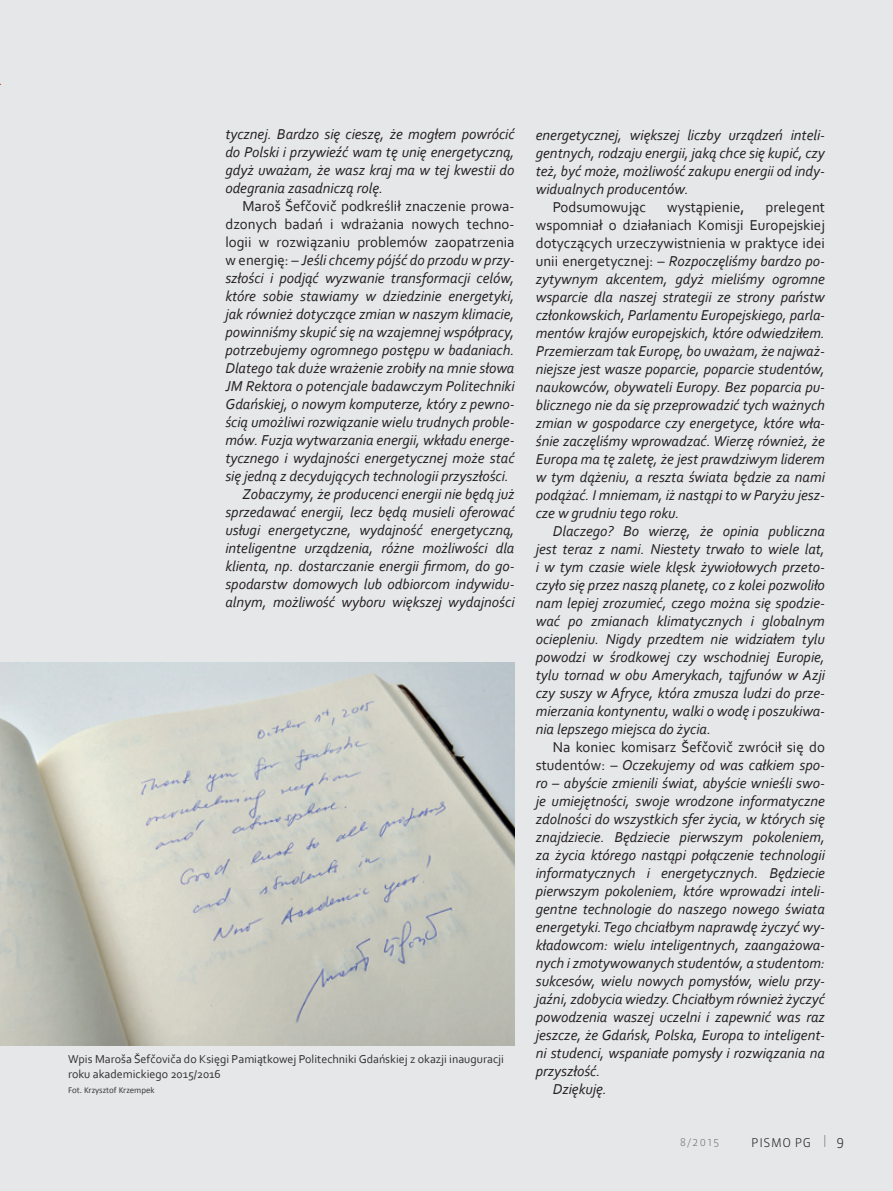
<style>
.page{position:relative;width:893px;height:1191px;background:#e6e7e9}
.page>*{position:absolute;margin:0;border:0;box-sizing:border-box;transform-origin:0 0}
.t1{font:italic 15px/18px "Corbel";color:#231f20;text-align:justify}
.t2{font:15px "Corbel";color:#231f20}
.t3{font:300 13.5px "Sanuk Pro";color:#231f20}
.t4{font:12px/15px "Corbel";color:#312f30}
.t5{font:300 12px "Sanuk Pro";letter-spacing:.05em;color:#231f20}
.t6{font:300 10.5px "Sanuk Pro";color:#6c6d70}
.t7{font:9px "Calibri";color:#3e3e3f}
.s1{font-style:normal}
</style>
<div class="page">
<svg style="left:824px;top:1135px;width:2px;height:12px"></svg>
<img style="left:0;top:662px;width:514px;height:383px">
<p class="t1" style="left:225px;top:124px;width:291px">tycznej. Bardzo się cieszę, że mogłem powrócić do Polski i przywieźć wam tę unię energetyczną, gdyż uważam, że wasz kraj ma w tej kwestii do odegrania zasadniczą rolę.</p>
<p class="t2" style="left:242px;top:196px;width:274px">Maroš Šefčovič podkreślił znaczenie prowa-</p>
<p class="t2" style="left:225px;top:214px;width:291px">dzonych badań i wdrażania nowych techno-</p>
<p class="t2" style="left:225px;top:232px;width:291px">logii w rozwiązaniu problemów zaopatrzenia</p>
<p class="t1" style="left:225px;top:250px;width:291px"><span class="s1">w energię: –</span> Jeśli chcemy pójść do przodu w przy-</p>
<p class="t1" style="left:225px;top:268px;width:291px">szłości i podjąć wyzwanie transformacji celów,</p>
<p class="t1" style="left:225px;top:286px;width:291px">które sobie stawiamy w dziedzinie energetyki,</p>
<p class="t1" style="left:225px;top:304px;width:291px">jak również dotyczące zmian w naszym klimacie,</p>
<p class="t1" style="left:225px;top:322px;width:291px">powinniśmy skupić się na wzajemnej współpracy,</p>
<p class="t1" style="left:225px;top:340px;width:291px">potrzebujemy ogromnego postępu w badaniach.</p>
<p class="t1" style="left:225px;top:358px;width:291px">Dlatego tak duże wrażenie zrobiły na mnie słowa</p>
<p class="t1" style="left:225px;top:376px;width:291px">JM Rektora o potencjale badawczym Politechniki</p>
<p class="t1" style="left:225px;top:394px;width:291px">Gdańskiej, o nowym komputerze, który z pewno-</p>
<p class="t1" style="left:225px;top:412px;width:291px">ścią umożliwi rozwiązanie wielu trudnych proble-</p>
<p class="t1" style="left:225px;top:430px;width:291px">mów. Fuzja wytwarzania energii, wkładu energe-</p>
<p class="t1" style="left:225px;top:448px;width:291px">tycznego i wydajności energetycznej może stać</p>
<p class="t1" style="left:225px;top:466px;width:285px">się jedną z decydujących technologii przyszłości.</p>
<p class="t1" style="left:242px;top:484px;width:274px">Zobaczymy, że producenci energii nie będą już</p>
<p class="t1" style="left:225px;top:502px;width:291px">sprzedawać energii, lecz będą musieli oferować</p>
<p class="t1" style="left:225px;top:520px;width:291px">usługi energetyczne, wydajność energetyczną,</p>
<p class="t1" style="left:225px;top:538px;width:291px">inteligentne urządzenia, różne możliwości dla</p>
<p class="t1" style="left:225px;top:556px;width:291px">klienta, np. dostarczanie energii firmom, do go-</p>
<p class="t1" style="left:225px;top:574px;width:291px">spodarstw domowych lub odbiorcom indywidu-</p>
<p class="t1" style="left:225px;top:592px;width:291px">alnym, możliwość wyboru większej wydajności</p>
<p class="t4" style="left:68px;top:1051px;width:437px">Wpis Maroša Šefčoviča do Księgi Pamiątkowej Politechniki Gdańskiej z okazji inauguracji roku akademickiego 2015/2016</p>
<p class="t7" style="left:68px;top:1084px;width:88px">Fot. Krzysztof Krzempek</p>
<p class="t1" style="left:536px;top:125px;width:291px">energetycznej, większej liczby urządzeń inteli&shy;gentnych, rodzaju energii, jaką chce się kupić, czy też, być może, możliwość zakupu energii od indy&shy;widualnych producentów.</p>
<p class="t2" style="left:553px;top:197px;width:95px">Podsumowując</p>
<p class="t2" style="left:667px;top:197px;width:79px">wystąpienie,</p>
<p class="t1" style="left:536px;top:197px;width:291px;text-indent:230px"><span class="s1">prelegent wspomniał o działaniach Komisji Europejskiej dotyczących urzeczywistnienia w praktyce idei unii energetycznej: –</span> Rozpoczęliśmy bardzo po&shy;zytywnym akcentem, gdyż mieliśmy ogromne wsparcie dla naszej strategii ze strony państw członkowskich, Parlamentu Europejskiego, parla&shy;mentów krajów europejskich, które odwiedziłem.<br>Przemierzam tak Europę, bo uważam, że najważ&shy;niejsze jest wasze poparcie, poparcie studentów, naukowców, obywateli Europy. Bez poparcia pu&shy;blicznego nie da się przeprowadzić tych ważnych zmian w gospodarce czy energetyce, które wła&shy;śnie zaczęliśmy wprowadzać. Wierzę również, że Europa ma tę zaletę, że jest prawdziwym liderem w tym dążeniu, a reszta świata będzie za nami podążać. I mniemam, iż nastąpi to w Paryżu jesz&shy;cze w grudniu tego roku.</p>
<p class="t1" style="left:536px;top:521px;width:291px;text-indent:17px">Dlaczego? Bo wierzę, że opinia publiczna jest teraz z nami. Niestety trwało to wiele lat, i w tym czasie wiele klęsk żywiołowych przeto&shy;czyło się przez naszą planetę, co z kolei pozwoliło nam lepiej zrozumieć, czego można się spodzie&shy;wać po zmianach klimatycznych i globalnym ociepleniu. Nigdy przedtem nie widziałem tylu powodzi w środkowej czy wschodniej Europie, tylu tornad w obu Amerykach, tajfunów w Azji czy suszy w Afryce, która zmusza ludzi do prze&shy;mierzania kontynentu, walki o wodę i poszukiwa&shy;nia lepszego miejsca do życia.</p>
<p class="t2" style="left:553px;top:737px;width:274px">Na koniec komisarz Šefčovič zwrócił się do</p>
<p class="t1" style="left:536px;top:755px;width:291px"><span class="s1">studentów:</span> – Oczekujemy od was całkiem spo-</p>
<p class="t1" style="left:536px;top:773px;width:291px">ro – abyście zmienili świat, abyście wnieśli swo-</p>
<p class="t1" style="left:536px;top:791px;width:291px">je umiejętności, swoje wrodzone informatyczne</p>
<p class="t1" style="left:536px;top:809px;width:291px">zdolności do wszystkich sfer życia, w których się</p>
<p class="t1" style="left:536px;top:827px;width:291px">znajdziecie. Będziecie pierwszym pokoleniem,</p>
<p class="t1" style="left:536px;top:845px;width:291px">za życia którego nastąpi połączenie technologii</p>
<p class="t1" style="left:536px;top:863px;width:291px">informatycznych i energetycznych. Będziecie</p>
<p class="t1" style="left:536px;top:881px;width:291px">pierwszym pokoleniem, które wprowadzi inteli-</p>
<p class="t1" style="left:536px;top:899px;width:291px">gentne technologie do naszego nowego świata</p>
<p class="t1" style="left:536px;top:917px;width:291px">energetyki. Tego chciałbym naprawdę życzyć wy-</p>
<p class="t1" style="left:536px;top:935px;width:291px">kładowcom: wielu inteligentnych, zaangażowa-</p>
<p class="t1" style="left:536px;top:953px;width:291px">nych i zmotywowanych studentów, a studentom:</p>
<p class="t1" style="left:536px;top:971px;width:291px">sukcesów, wielu nowych pomysłów, wielu przy-</p>
<p class="t1" style="left:536px;top:989px;width:291px">jaźni, zdobycia wiedzy. Chciałbym również życzyć</p>
<p class="t1" style="left:536px;top:1007px;width:291px">powodzenia waszej uczelni i zapewnić was raz</p>
<p class="t1" style="left:536px;top:1025px;width:291px">jeszcze, że Gdańsk, Polska, Europa to inteligent-</p>
<p class="t1" style="left:536px;top:1043px;width:291px">ni studenci, wspaniałe pomysły i rozwiązania na</p>
<p class="t1" style="left:536px;top:1061px;width:66px">przyszłość.</p>
<p class="t1" style="left:553px;top:1079px;width:56px">Dziękuję.</p>
<p class="t6" style="left:680px;top:1135px;width:41px">8/2015</p>
<p class="t5" style="left:751px;top:1133px;width:61px">PISMO PG</p>
<p class="t3" style="left:837px;top:1132px;width:9px">9</p>
</div>
